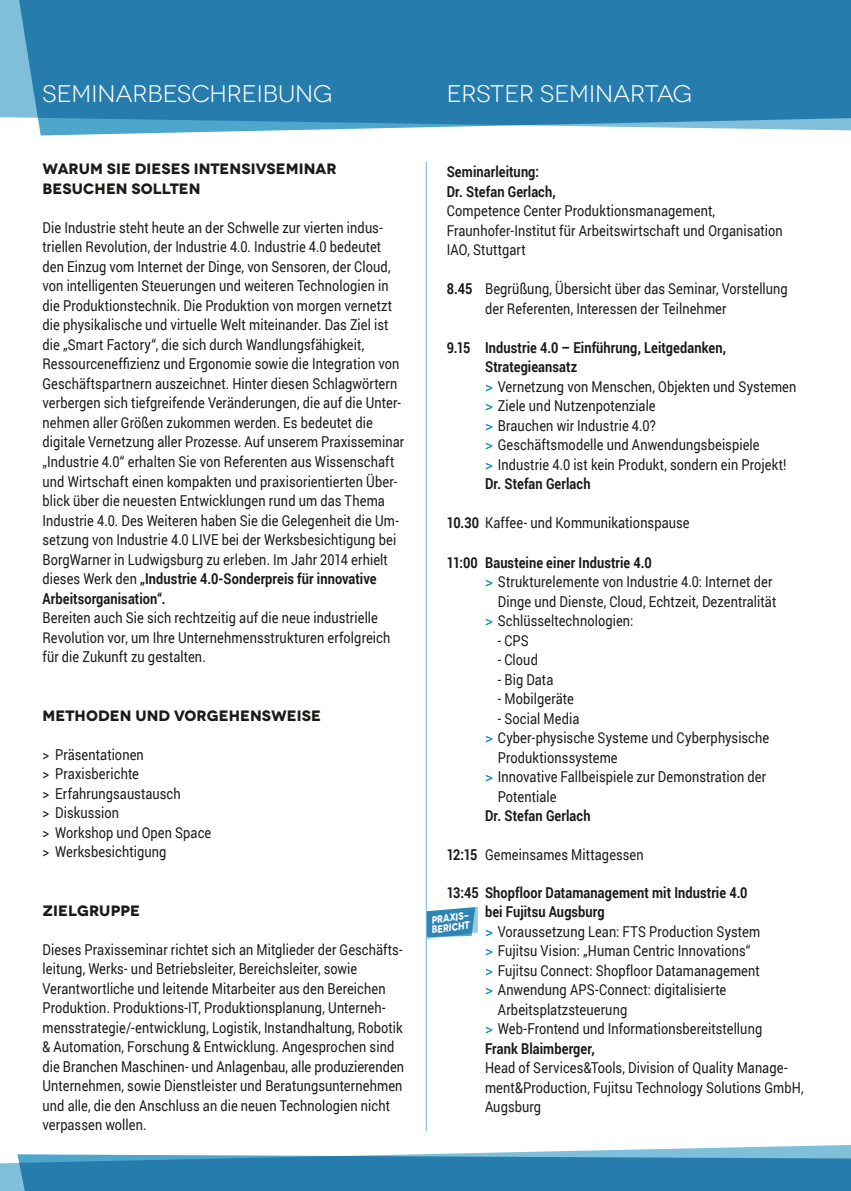
<style>
.page{position:relative;width:851px;height:1191px;background:#fff}
.page>*{position:absolute;margin:0;border:0;box-sizing:border-box;transform-origin:0 0}
.t1{font:24px "Novecentowide";color:#fff}
.t2{font:15px/19.5px "Roboto";letter-spacing:.01em;color:#1a1a18;scale:.85 1}
.t3{font:700 15px/19.5px "Roboto";letter-spacing:.01em;color:#1a1a18;scale:.85 1}
.t4{font:700 15px/19.5px "Novecentowide";letter-spacing:.005em;color:#1a1a18}
.t5{font:700 10.5px/9.8px "Novecentowide";color:#fff;scale:.84 1}
.s1{font-weight:700}
.s2{color:#007fb5}
</style>
<div class="page">
<hr style="left:850px;top:565px;width:1px;height:51px;background:#cce5f0">
<div style="left:0;top:0;width:17px;height:118px;background:#80bfda"></div>
<svg style="left:17px;top:0;width:833px;height:135px;fill:#267cad"></svg>
<hr style="left:425px;top:162px;width:2px;height:969px;background:#80bfda">
<svg style="left:0;top:1145px;width:850px;height:46px"></svg>
<svg style="left:427px;top:907px;width:51px;height:32px"></svg>
<h1 class="t1" style="left:43px;top:80px;width:291px">SEMINARBESCHREIBUNG</h1>
<p class="t4" style="left:43px;top:159px;width:295px">WARUM SIE DIESES INTENSIVSEMINAR<br>BESUCHEN SOLLTEN</p>
<p class="t2" style="left:43px;top:217px;width:427px">Die Industrie steht heute an der Schwelle zur vierten indus&shy;triellen Revolution, der Industrie 4.0. Industrie 4.0 bedeutet den Einzug vom Internet der Dinge, von Sensoren, der Cloud, von intelligenten Steuerungen und weiteren Technologien in die Produktionstechnik. Die Produktion von morgen vernetzt die physikalische und virtuelle Welt miteinander. Das Ziel ist die „Smart Factory“, die sich durch Wandlungsfähigkeit, Ressourceneffizienz und Ergonomie sowie die Integration von Geschäftspartnern auszeichnet. Hinter diesen Schlagwörtern verbergen sich tiefgreifende Veränderungen, die auf die Unter&shy;nehmen aller Größen zukommen werden. Es bedeutet die digitale Vernetzung aller Prozesse. Auf unserem Praxisseminar „Industrie 4.0“ erhalten Sie von Referenten aus Wissenschaft und Wirtschaft einen kompakten und praxisorientierten Über&shy;blick über die neuesten Entwicklungen rund um das Thema Industrie 4.0. Des Weiteren haben Sie die Gelegenheit die Um&shy;setzung von Industrie 4.0 LIVE bei der Werksbesichtigung bei BorgWarner in Ludwigsburg zu erleben. Im Jahr 2014 erhielt dieses Werk den <span class="s1">„Industrie 4.0-Sonderpreis für innovative Arbeitsorganisation“.</span></p>
<p class="t2" style="left:43px;top:607px;width:411px">Bereiten auch Sie sich rechtzeitig auf die neue industrielle<br>Revolution vor, um Ihre Unternehmensstrukturen erfolgreich für die Zukunft zu gestalten.</p>
<p class="t4" style="left:43px;top:705px;width:280px">M ETHODEN UND VORGEHENSWEISE</p>
<p class="t2" style="left:43px;top:744px;width:200px">&gt; Präsentationen<br>&gt; Praxisberichte<br>&gt; Erfahrungsaustausch<br>&gt; Diskussion<br>&gt; Workshop und Open Space &gt; Werksbesichtigung</p>
<p class="t4" style="left:43px;top:900px;width:99px">ZIELGRUPPE</p>
<p class="t2" style="left:43px;top:939px;width:427px">Dieses Praxisseminar richtet sich an Mitglieder der Geschäfts&shy;leitung, Werks- und Betriebsleiter, Bereichsleiter, sowie Verantwortliche und leitende Mitarbeiter aus den Bereichen Produktion. Produktions-IT, Produktionsplanung, Unterneh&shy;mensstrategie/-entwicklung, Logistik, Instandhaltung, Robotik &amp; Automation, Forschung &amp; Entwicklung. Angesprochen sind die Branchen Maschinen- und Anlagenbau, alle produzierenden Unternehmen, sowie Dienstleister und Beratungsunternehmen und alle, die den Anschluss an die neuen Technologien nicht verpassen wollen.</p>
<h1 class="t1" style="left:446px;top:80px;width:247px">ERSTER SEMINARTAG</h1>
<p class="t3" style="left:446px;top:162px;width:130px">Seminarleitung:<br>Dr. Stefan Gerlach,</p>
<p class="t2" style="left:446px;top:201px;width:397px">Competence Center Produktionsmanagement,<br>Fraunhofer-Institut für Arbeitswirtschaft und Organisation<br>IAO, Stuttgart</p>
<p class="t2" style="left:485px;top:279px;width:357px;text-indent:-38px"><span class="s1">8.45</span> Begrüßung, Übersicht über das Seminar, Vorstellung der Referenten, Interessen der Teilnehmer</p>
<p class="t2" style="left:485px;top:337px;width:368px;text-indent:-38px"><span class="s1">9.15 Industrie 4.0 – Einführung, Leitgedanken, Strategieansatz<br></span><span class="s2">&gt;</span> Vernetzung von Menschen, Objekten und Systemen <span class="s2">&gt;</span> Ziele und Nutzenpotenziale<br><span class="s2">&gt;</span> Brauchen wir Industrie 4.0?<br><span class="s2">&gt;</span> Geschäftsmodelle und Anwendungsbeispiele<br><span class="s2">&gt;</span> Industrie 4.0 ist kein Produkt, sondern ein Projekt!<br><span class="s1">Dr. Stefan Gerlach</span></p>
<p class="t2" style="left:446px;top:513px;width:287px"><span class="s1">10.30</span> Kaffee- und Kommunikationspause</p>
<p class="t3" style="left:446px;top:552px;width:243px">11:00 Bausteine einer Industrie 4.0</p>
<p class="t2" style="left:485px;top:571px;width:339px"><span class="s2">&gt;</span> Strukturelemente von Industrie 4.0: Internet der</p>
<p class="t2" style="left:497px;top:591px;width:329px">Dinge und Dienste, Cloud, Echtzeit, Dezentralität</p>
<p class="t2" style="left:485px;top:610px;width:176px"><span class="s2">&gt;</span> Schlüsseltechnologien:</p>
<p class="t2" style="left:497px;top:630px;width:38px">- CPS</p>
<p class="t2" style="left:497px;top:649px;width:49px">- Cloud</p>
<p class="t2" style="left:497px;top:669px;width:67px">- Big Data</p>
<p class="t2" style="left:497px;top:688px;width:91px">- Mobilgeräte</p>
<p class="t2" style="left:497px;top:708px;width:97px">- Social Media</p>
<p class="t2" style="left:485px;top:727px;width:336px"><span class="s2">&gt;</span> Cyber-physische Systeme und Cyberphysische</p>
<p class="t2" style="left:497px;top:747px;width:142px">Produktionssysteme</p>
<p class="t2" style="left:485px;top:766px;width:332px"><span class="s2">&gt;</span> Innovative Fallbeispiele zur Demonstration der</p>
<p class="t2" style="left:497px;top:786px;width:70px">Potentiale</p>
<p class="t3" style="left:485px;top:805px;width:126px">Dr. Stefan Gerlach</p>
<p class="t2" style="left:446px;top:844px;width:233px"><span class="s1">12:15</span> Gemeinsames Mittagessen</p>
<p class="t3" style="left:446px;top:882px;width:355px">13:45 Shopfloor Datamanagement mit Industrie 4.0</p>
<p class="t3" style="left:485px;top:901px;width:142px">bei Fujitsu Augsburg</p>
<p class="t2" style="left:485px;top:921px;width:325px"><span class="s2">&gt;</span> Voraussetzung Lean: FTS Production System</p>
<p class="t2" style="left:485px;top:940px;width:314px"><span class="s2">&gt;</span> Fujitsu Vision: „Human Centric Innovations“</p>
<p class="t2" style="left:485px;top:960px;width:325px"><span class="s2">&gt;</span> Fujitsu Connect: Shopfloor Datamanagement</p>
<p class="t2" style="left:485px;top:979px;width:285px"><span class="s2">&gt;</span> Anwendung APS-Connect: digitalisierte</p>
<p class="t2" style="left:497px;top:999px;width:154px">Arbeitsplatzsteuerung</p>
<p class="t2" style="left:485px;top:1018px;width:327px"><span class="s2">&gt;</span> Web-Frontend und Informationsbereitstellung</p>
<p class="t3" style="left:485px;top:1038px;width:131px">Frank Blaimberger,</p>
<p class="t2" style="left:485px;top:1057px;width:376px">Head of Services&amp;Tools, Division of Quality Manage&shy;ment&amp;Production, Fujitsu Technology Solutions GmbH,<br>Augsburg</p>
<p class="t5" style="left:429px;top:915px;width:47px;rotate:-7deg">PRAXIS-<br>BERICHT</p>
</div>
